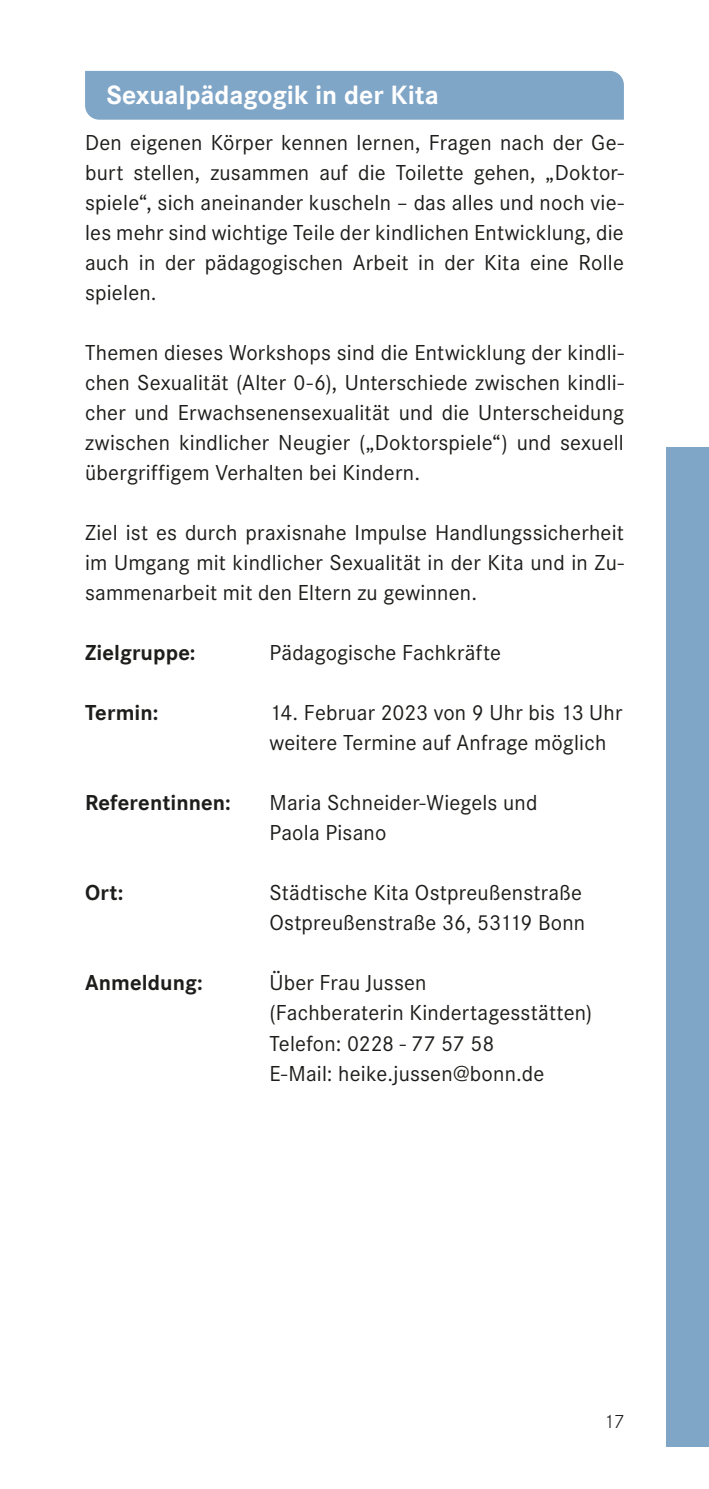
<style>
.page{position:relative;width:709px;height:1489px;background:#fff}
.page>*{position:absolute;margin:0;border:0;box-sizing:border-box;transform-origin:0 0}
.t1{font:700 27.5px "Corporate S";letter-spacing:-.005em;color:#fff}
.t2{font:22.5px/30px "Corporate S Pro";letter-spacing:.01em;color:#1d1d1b}
.t3{font:700 22.5px "Corporate S Pro";letter-spacing:.005em;color:#1d1d1b}
.t4{font:300 20px "Corporate S Pro";color:#1d1d1b}
</style>
<div class="page">
<div style="left:666px;top:446px;width:43px;height:1000px;background:#7fa5c7"></div>
<div style="left:85px;top:71px;width:539px;height:49px;background:#7fa5c7"></div>
<p class="t1" style="left:106px;top:75px;width:334px">Sexualpädagogik in der Kita</p>
<p class="t2" style="left:85px;top:126px;width:540px;text-align:justify">Den eigenen Körper kennen lernen, Fragen nach der Ge&shy;burt stellen, zusammen auf die Toilette gehen, „Doktor&shy;spiele“, sich aneinander kuscheln – das alles und noch vie&shy;les mehr sind wichtige Teile der kindlichen Entwicklung, die auch in der pädagogischen Arbeit in der Kita eine Rolle spielen.</p>
<p class="t2" style="left:85px;top:336px;width:540px;text-align:justify">Themen dieses Workshops sind die Entwicklung der kindli&shy;chen Sexualität (Alter 0-6), Unterschiede zwischen kindli&shy;cher und Erwachsenensexualität und die Unterscheidung zwischen kindlicher Neugier („Doktorspiele“) und sexuell übergriffigem Verhalten bei Kindern.</p>
<p class="t2" style="left:85px;top:516px;width:540px;text-align:justify">Ziel ist es durch praxisnahe Impulse Handlungssicherheit im Umgang mit kindlicher Sexualität in der Kita und in Zu&shy;sammenarbeit mit den Eltern zu gewinnen.</p>
<p class="t3" style="left:85px;top:635px;width:112px">Zielgruppe:</p>
<p class="t2" style="left:269px;top:636px;width:233px">Pädagogische Fachkräfte</p>
<p class="t3" style="left:85px;top:695px;width:75px">Termin:</p>
<p class="t2" style="left:269px;top:696px;width:354px">14. Februar 2023 von 9 Uhr bis 13 Uhr weitere Termine auf Anfrage möglich</p>
<p class="t3" style="left:85px;top:785px;width:147px">Referentinnen:</p>
<p class="t2" style="left:269px;top:786px;width:270px">Maria Schneider-Wiegels und<br>Paola Pisano</p>
<p class="t3" style="left:85px;top:875px;width:40px">Ort:</p>
<p class="t2" style="left:269px;top:876px;width:317px">Städtische Kita Ostpreußenstraße<br>Ostpreußenstraße 36, 53119 Bonn</p>
<p class="t3" style="left:85px;top:965px;width:119px">Anmeldung:</p>
<p class="t2" style="left:269px;top:966px;width:324px">Über Frau Jussen<br>(Fachberaterin Kindertagesstätten)<br>Telefon: 0228 - 77 57 58<br>E-Mail: heike.jussen@bonn.de</p>
<p class="t4" style="left:604px;top:1407px;width:21px">17</p>
</div>
